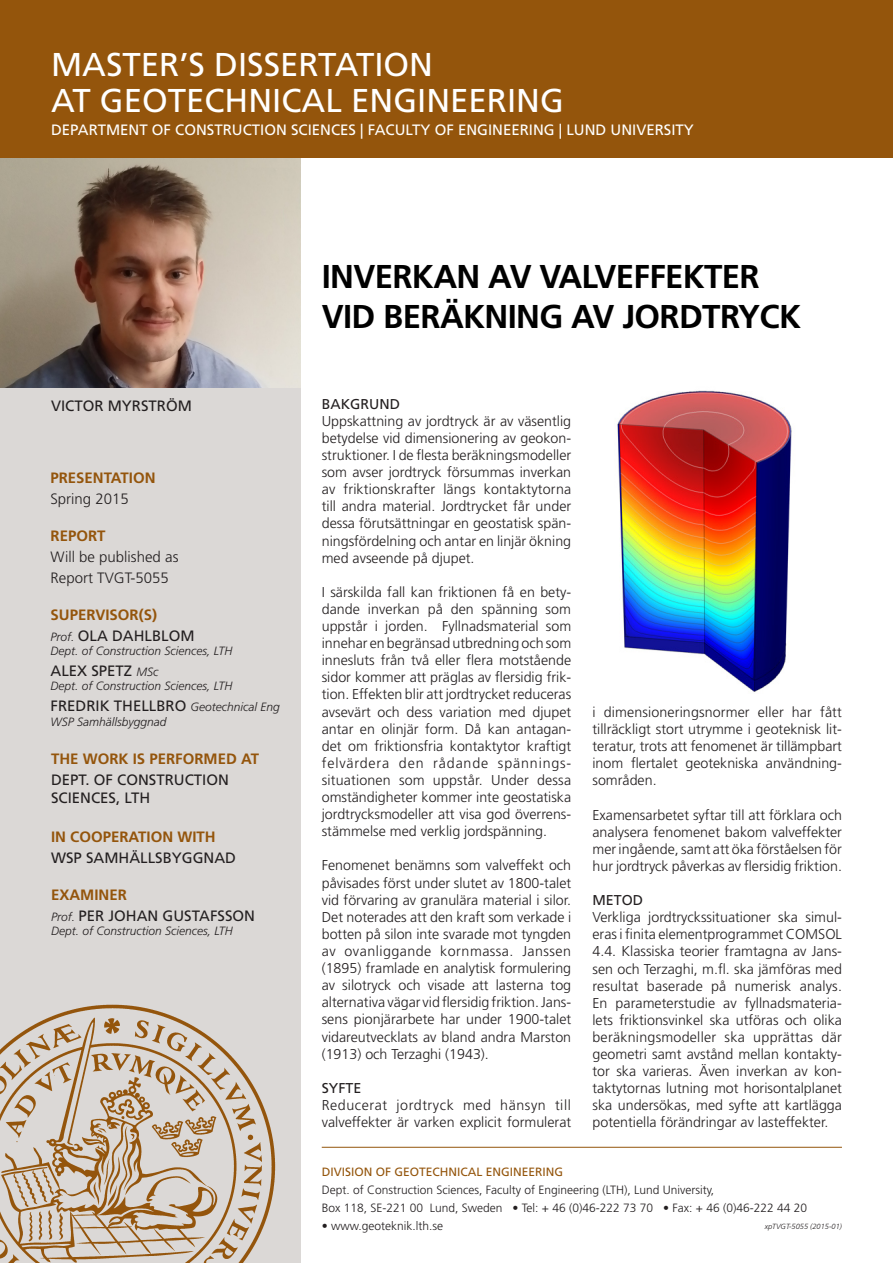
<style>
.page{position:relative;width:893px;height:1263px;background:#fff}
.page>*{position:absolute;margin:0;border:0;box-sizing:border-box;transform-origin:0 0}
.t1{font:33px "Frutiger LT Std";color:#fff}
.t2{font:700 33px/39.6px "Frutiger LT Std";letter-spacing:-.02em;color:#000}
.t3{font:15px "Frutiger LT Std";color:#231f20}
.t4{font:700 15px "Frutiger LT Std";color:#94550c}
.t5{font:15px "Frutiger LT Std";color:#fff}
.t6{font:300 15px "Frutiger LT Std";color:#231f20}
.t7{font:300 14.25px/17.1px "Frutiger LT Std";color:#231f20;text-align:justify}
.t8{font:14.25px "Frutiger LT Std";color:#231f20}
.t9{font:300 12px/18px "Frutiger LT Std";color:#231f20}
.t10{font:italic 300 12px "Frutiger LT Std";color:#231f20}
.t11{font:italic 300 7.5px "Frutiger LT Std";color:#231f20}
.s1{font-weight:300;font-style:italic;font-size:12px}
.s2{font-weight:400;color:#94550c}
</style>
<div class="page">
<div style="left:0;top:0;width:300px;height:1263px;background:#dbd8d6"></div>
<img style="left:0;top:157px;width:300px;height:230px">
<hr style="left:322px;top:1147px;width:520px;height:1px;background:#94550c">
<img style="left:0;top:1004px;width:276px;height:259px">
<div style="left:0;top:0;width:893px;height:157px;background:#94550c"></div>
<img style="left:617px;top:390px;width:175px;height:302px">
<p class="t1" style="left:51px;top:45px;width:384px">MASTER’S DISSERTATION</p>
<p class="t1" style="left:51px;top:81px;width:514px">AT GEOTECHNICAL ENGINEERING</p>
<p class="t5" style="left:51px;top:121px;width:644px">DEPARTMENT OF CONSTRUCTION SCIENCES | FACULTY OF ENGINEERING | LUND UNIVERSITY</p>
<p class="t3" style="left:51px;top:397px;width:142px">VICTOR MYRSTRÖM</p>
<p class="t4" style="left:50px;top:469px;width:107px">PRESENTATION</p>
<p class="t6" style="left:50px;top:490px;width:80px">Spring 2015</p>
<p class="t4" style="left:51px;top:527px;width:56px">REPORT</p>
<p class="t6" style="left:51px;top:548px;width:129px">Will be published as</p>
<p class="t6" style="left:51px;top:569px;width:120px">Report TVGT-5055</p>
<p class="t4" style="left:51px;top:606px;width:108px">SUPERVISOR(S)</p>
<p class="t3" style="left:51px;top:627px;width:145px"><span class="s1">Prof.</span> OLA DAHLBLOM</p>
<p class="t10" style="left:51px;top:644px;width:183px">Dept. of Construction Sciences, LTH</p>
<p class="t3" style="left:51px;top:662px;width:109px">ALEX SPETZ <span class="s1">MSc</span></p>
<p class="t10" style="left:51px;top:679px;width:183px">Dept. of Construction Sciences, LTH</p>
<p class="t3" style="left:51px;top:697px;width:231px">FREDRIK THELLBRO <span class="s1">Geotechnical Eng</span></p>
<p class="t10" style="left:51px;top:715px;width:118px">WSP Samhällsbyggnad</p>
<p class="t4" style="left:51px;top:749px;width:210px">THE WORK IS PERFORMED AT</p>
<p class="t3" style="left:51px;top:770px;width:179px">DEPT. OF CONSTRUCTION</p>
<p class="t3" style="left:51px;top:788px;width:101px">SCIENCES, LTH</p>
<p class="t4" style="left:51px;top:827px;width:166px">IN COOPERATION WITH</p>
<p class="t3" style="left:51px;top:848px;width:186px">WSP SAMHÄLLSBYGGNAD</p>
<p class="t4" style="left:51px;top:886px;width:77px">EXAMINER</p>
<p class="t3" style="left:51px;top:907px;width:206px"><span class="s1">Prof.</span> PER JOHAN GUSTAFSSON</p>
<p class="t10" style="left:51px;top:924px;width:183px">Dept. of Construction Sciences, LTH</p>
<p class="t2" style="left:322px;top:257px;width:481px">INVERKAN AV VALVEFFEKTER<br>VID BERÄKNING AV JORDTRYCK</p>
<p class="t8" style="left:322px;top:395px;width:80px">BAKGRUND</p>
<p class="t7" style="left:322px;top:413px;width:251px">Uppskattning av jordtryck är av väsentlig betydelse vid dimensionering av geokon&shy;struktioner. I de flesta beräkningsmodeller som avser jordtryck försummas inverkan av friktionskrafter längs kontaktytorna till andra material. Jordtrycket får under dessa förutsättningar en geostatisk spän&shy;ningsfördelning och antar en linjär ökning med avseende på djupet.</p>
<p class="t7" style="left:322px;top:584px;width:251px">I särskilda fall kan friktionen få en bety&shy;dande inverkan på den spänning som uppstår i jorden. Fyllnadsmaterial som innehar en begränsad utbredning och som innesluts från två eller flera motstående sidor kommer att präglas av flersidig frik&shy;tion. Effekten blir att jordtrycket reduceras avsevärt och dess variation med djupet antar en olinjär form. Då kan antagan&shy;det om friktionsfria kontaktytor kraftigt felvärdera den rådande spännings&shy;situationen som uppstår. Under dessa omständigheter kommer inte geostatiska jordtrycksmodeller att visa god överrens&shy;stämmelse med verklig jordspänning.</p>
<p class="t7" style="left:322px;top:857px;width:251px">Fenomenet benämns som valveffekt och påvisades först under slutet av 1800-talet vid förvaring av granulära material i silor.<br>Det noterades att den kraft som verkade i botten på silon inte svarade mot tyngden av ovanliggande kornmassa. Janssen (1895) framlade en analytisk formulering av silotryck och visade att lasterna tog alternativa vägar vid flersidig friktion. Jans&shy;sens pionjärarbete har under 1900-talet vidareutvecklats av bland andra Marston (1913) och Terzaghi (1943).</p>
<p class="t8" style="left:322px;top:1079px;width:41px">SYFTE</p>
<p class="t7" style="left:322px;top:1097px;width:251px">Reducerat jordtryck med hänsyn till valveffekter är varken explicit formulerat</p>
<p class="t7" style="left:592px;top:704px;width:251px">i dimensioneringsnormer eller har fått tillräckligt stort utrymme i geoteknisk lit&shy;teratur, trots att fenomenet är tillämpbart inom flertalet geotekniska användning&shy;sområden.</p>
<p class="t7" style="left:592px;top:806px;width:251px">Examensarbetet syftar till att förklara och analysera fenomenet bakom valveffekter mer ingående, samt att öka förståelsen för hur jordtryck påverkas av flersidig friktion.</p>
<p class="t8" style="left:592px;top:892px;width:52px">METOD</p>
<p class="t7" style="left:592px;top:909px;width:251px">Verkliga jordtryckssituationer ska simul&shy;eras i finita elementprogrammet COMSOL 4.4. Klassiska teorier framtagna av Jans&shy;sen och Terzaghi, m.fl. ska jämföras med resultat baserade på numerisk analys.<br>En parameterstudie av fyllnadsmateria&shy;lets friktionsvinkel ska utföras och olika beräkningsmodeller ska upprättas där geometri samt avstånd mellan kontakty&shy;tor ska varieras. Även inverkan av kon&shy;taktytornas lutning mot horisontalplanet ska undersökas, med syfte att kartlägga potentiella förändringar av lasteffekter.</p>
<p class="t9" style="left:322px;top:1162px;width:487px"><span class="s2">DIVISION OF GEOTECHNICAL ENGINEERING<br></span>Dept. of Construction Sciences, Faculty of Engineering (LTH), Lund University,<br>Box 118, SE-221 00 Lund, Sweden • Tel: + 46 (0)46-222 73 70 • Fax: + 46 (0)46-222 44 20</p>
<p class="t9" style="left:322px;top:1216px;width:123px">• www.geoteknik.lth.se</p>
<p class="t11" style="left:765px;top:1222px;width:79px">xpTVGT-5055 (2015-01)</p>
</div>
